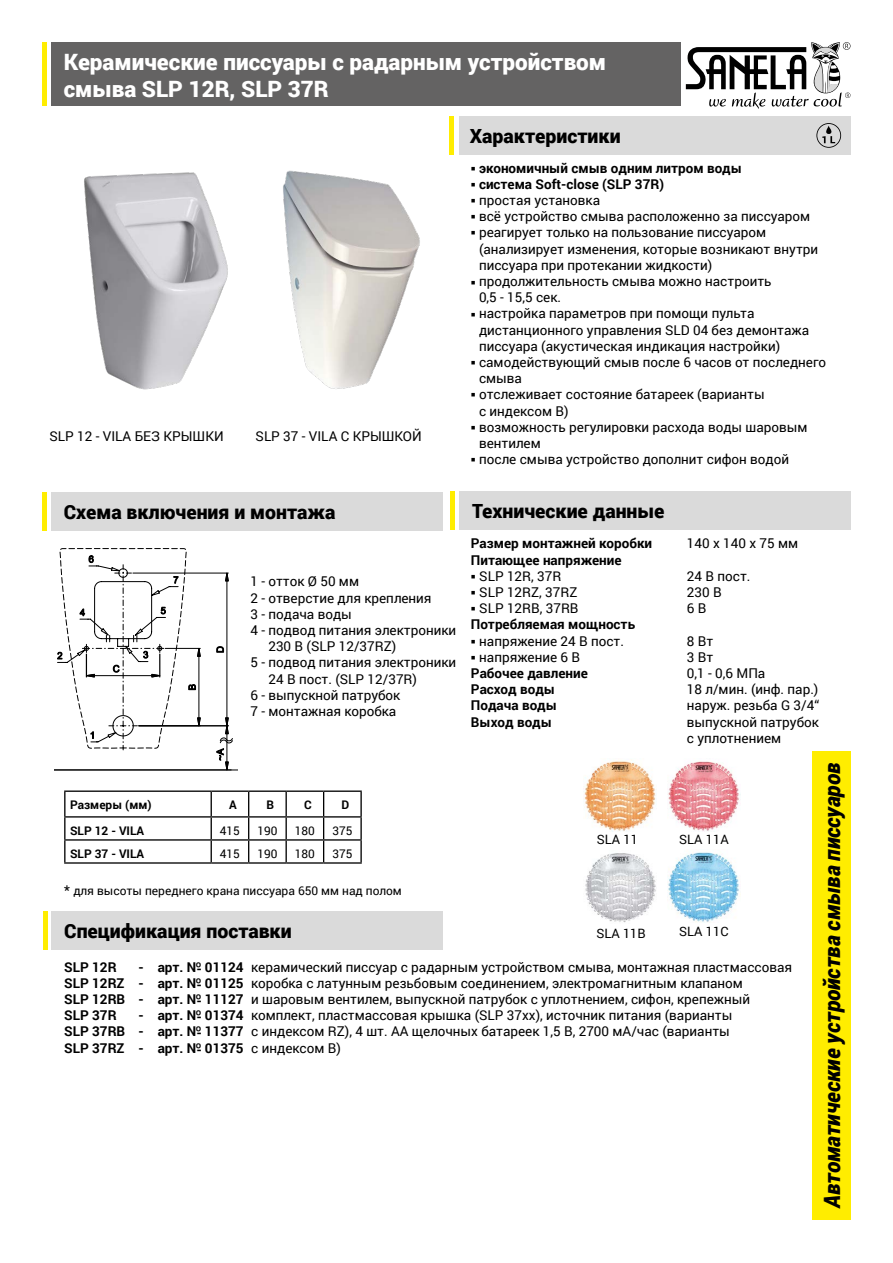
<style>
.page{position:relative;width:893px;height:1263px;background:#fff}
.page>*{position:absolute;margin:0;border:0;box-sizing:border-box;transform-origin:0 0}
.t1{font:900 22.5px/26.2px "Roboto";color:#fff}
.t2{font:italic 900 22.5px "Roboto";letter-spacing:-.005em;color:#000;scale:.95 1}
.t3{font:900 19.5px "Roboto";color:#000}
.t4{font:13.5px/16.2px "Roboto";color:#000}
.t5{font:700 13.5px "Roboto";color:#000}
.t6{font:12.9px "Roboto";color:#000}
.t7{font:12px "Roboto";color:#000}
.t8{font:700 11.85px "Roboto";color:#000}
.t9{font:11.85px "Roboto";color:#000}
.s1{font-size:13.5px}
.s2{font-weight:700}
</style>
<div class="page">
<div style="left:51px;top:43px;width:629px;height:63px;background:#646363"></div>
<div style="left:459px;top:116px;width:391px;height:38px;background:#dadada"></div>
<hr style="left:43px;top:43px;width:4px;height:63px;background:#ffed00">
<div style="left:459px;top:492px;width:391px;height:38px;background:#dadada"></div>
<hr style="left:451px;top:492px;width:4px;height:38px;background:#ffed00">
<hr style="left:450px;top:116px;width:4px;height:38px;background:#ffed00">
<div style="left:51px;top:492px;width:391px;height:38px;background:#dadada"></div>
<hr style="left:43px;top:492px;width:4px;height:38px;background:#ffed00">
<img style="left:583px;top:759px;width:73px;height:72px">
<img style="left:668px;top:761px;width:71px;height:70px">
<img style="left:585px;top:853px;width:71px;height:70px">
<img style="left:667px;top:852px;width:72px;height:70px">
<img style="left:84px;top:172px;width:144px;height:218px">
<img style="left:283px;top:170px;width:137px;height:219px">
<div style="left:51px;top:912px;width:392px;height:38px;background:#dadada"></div>
<hr style="left:43px;top:912px;width:4px;height:38px;background:#ffed00">
<hr style="left:64px;top:790px;width:147px;height:2px;background:#000">
<hr style="left:211px;top:790px;width:38px;height:2px;background:#000">
<hr style="left:249px;top:790px;width:37px;height:2px;background:#000">
<hr style="left:286px;top:790px;width:38px;height:2px;background:#000">
<hr style="left:285px;top:792px;width:2px;height:24px;background:#000">
<hr style="left:324px;top:790px;width:38px;height:2px;background:#000">
<hr style="left:360px;top:792px;width:2px;height:24px;background:#000">
<hr style="left:64px;top:816px;width:147px;height:1px;background:#000">
<hr style="left:211px;top:816px;width:38px;height:1px;background:#000">
<hr style="left:249px;top:816px;width:37px;height:1px;background:#000">
<hr style="left:286px;top:816px;width:38px;height:1px;background:#000">
<hr style="left:285px;top:817px;width:2px;height:22px;background:#000">
<hr style="left:324px;top:816px;width:38px;height:1px;background:#000">
<hr style="left:360px;top:817px;width:2px;height:22px;background:#000">
<hr style="left:64px;top:839px;width:147px;height:2px;background:#000">
<svg style="left:64px;top:792px;width:1px;height:70px"></svg>
<hr style="left:211px;top:839px;width:38px;height:2px;background:#000">
<svg style="left:211px;top:792px;width:1px;height:70px"></svg>
<hr style="left:249px;top:839px;width:37px;height:2px;background:#000">
<svg style="left:248px;top:792px;width:1px;height:70px"></svg>
<hr style="left:286px;top:839px;width:38px;height:2px;background:#000">
<hr style="left:285px;top:841px;width:2px;height:21px;background:#000">
<hr style="left:324px;top:839px;width:38px;height:2px;background:#000">
<svg style="left:323px;top:792px;width:1px;height:70px"></svg>
<hr style="left:360px;top:841px;width:2px;height:21px;background:#000">
<hr style="left:64px;top:862px;width:147px;height:2px;background:#000">
<hr style="left:211px;top:862px;width:38px;height:2px;background:#000">
<hr style="left:249px;top:862px;width:37px;height:2px;background:#000">
<hr style="left:286px;top:862px;width:38px;height:2px;background:#000">
<hr style="left:324px;top:862px;width:38px;height:2px;background:#000">
<div style="left:812px;top:751px;width:38px;height:469px;background:#ffed00"></div>
<svg style="left:686px;top:42px;width:164px;height:67px"></svg>
<svg style="left:816px;top:123px;width:25px;height:25px"></svg>
<hr style="left:55px;top:769px;width:182px;height:1px;background:#000">
<hr style="left:55px;top:770px;width:176px;height:1px;background:#000">
<hr style="left:139px;top:725px;width:89px;height:1px;background:#000">
<hr style="left:133px;top:573px;width:95px;height:1px;background:#000">
<hr style="left:227px;top:581px;width:1px;height:137px;background:#000">
<svg style="left:216px;top:717px;width:17px;height:54px"></svg>
<svg style="left:225px;top:572px;width:4px;height:9px"></svg>
<svg style="left:216px;top:646px;width:8px;height:6px"></svg>
<svg style="left:57px;top:548px;width:144px;height:202px"></svg>
<h1 class="t1" style="left:64px;top:48px;width:544px">Керамические писсуары с радарным устройством смыва SLP 12R, SLP 37R</h1>
<h2 class="t3" style="left:470px;top:122px;width:152px">Характеристики</h2>
<p class="t5" style="left:471px;top:158px;width:273px">○ экономичный смыв одним литром воды</p>
<p class="t5" style="left:471px;top:174px;width:195px">○ система Soft-close (SLP 37R)</p>
<p class="t4" style="left:471px;top:192px;width:131px">○ простая установка</p>
<p class="t4" style="left:471px;top:208px;width:341px">○ всё устройство смыва расположенно за писсуаром</p>
<p class="t4" style="left:479px;top:224px;width:341px;text-indent:-8px">○ реагирует только на пользование писсуаром (анализирует изменения, которые возникают внутри писсуара при протекании жидкости)</p>
<p class="t4" style="left:479px;top:273px;width:294px;text-indent:-8px">○ прoдoлжительнoсть смыва мoжнo настрoить<br>0,5 - 15,5 сек.</p>
<p class="t4" style="left:479px;top:305px;width:332px;text-indent:-8px">○ настройка параметров при помощи пульта дистанционного управления SLD 04 без демонтажа писсуара (акустическая индикация настройки)</p>
<p class="t4" style="left:479px;top:354px;width:349px;text-indent:-8px">○ самодействующий смыв после 6 часов от последнего смыва</p>
<p class="t4" style="left:479px;top:386px;width:287px;text-indent:-8px">○ отслеживает состояние батареек (варианты с индексом B)</p>
<p class="t4" style="left:479px;top:418px;width:330px;text-indent:-8px">○ возможность регулировки расхода воды шарoвым вентилем</p>
<p class="t4" style="left:471px;top:451px;width:320px">○ после смыва устройство дополнит сифон водой</p>
<p class="t4" style="left:256px;top:428px;width:168px">SLP 37 - VILA С КРЫШКОЙ</p>
<p class="t4" style="left:49px;top:428px;width:176px">SLP 12 - VILA БЕЗ КРЫШКИ</p>
<h2 class="t3" style="left:64px;top:498px;width:273px">Схема включения и монтажа</h2>
<p class="t4" style="left:250px;top:573px;width:110px">1 - отток Ø 50 мм</p>
<p class="t4" style="left:250px;top:589px;width:183px">2 - отверстие для креплeния</p>
<p class="t4" style="left:250px;top:605px;width:103px">3 - подача воды</p>
<p class="t4" style="left:250px;top:621px;width:207px">4 - подвод питания электроники</p>
<p class="t4" style="left:268px;top:638px;width:129px">230 В (SLP 12/37RZ)</p>
<p class="t4" style="left:250px;top:654px;width:207px">5 - подвод питания электроники</p>
<p class="t4" style="left:268px;top:670px;width:150px">24 B пост. (SLP 12/37R)</p>
<p class="t4" style="left:250px;top:686px;width:151px">6 - выпускной патрубок</p>
<p class="t4" style="left:250px;top:702px;width:147px">7 - мoнтажная кoрoбка</p>
<h2 class="t3" style="left:472px;top:498px;width:194px">Технические данные</h2>
<p class="t5" style="left:471px;top:534px;width:183px">Размер мoнтажней кoрoбки</p>
<p class="t4" style="left:687px;top:535px;width:113px">140 x 140 x 75 мм</p>
<p class="t5" style="left:471px;top:550px;width:152px">Питающее напряжение</p>
<p class="t4" style="left:471px;top:567px;width:92px">○ SLP 12R, 37R</p>
<p class="t4" style="left:687px;top:567px;width:65px">24 B пост.</p>
<p class="t4" style="left:471px;top:583px;width:108px">○ SLP 12RZ, 37RZ</p>
<p class="t4" style="left:687px;top:583px;width:36px">230 В</p>
<p class="t4" style="left:471px;top:600px;width:109px">○ SLP 12RB, 37RB</p>
<p class="t4" style="left:687px;top:600px;width:21px">6B</p>
<p class="t5" style="left:471px;top:615px;width:166px">Потребляемая мощность</p>
<p class="t4" style="left:471px;top:632px;width:155px">○ напряжение 24 B пост.</p>
<p class="t4" style="left:687px;top:632px;width:28px">8 Вт</p>
<p class="t4" style="left:471px;top:648px;width:111px">○ напряжение 6 B</p>
<p class="t4" style="left:687px;top:648px;width:28px">3 Вт</p>
<p class="t5" style="left:471px;top:664px;width:118px">Рабочее давление</p>
<p class="t4" style="left:687px;top:664px;width:80px">0,1 - 0,6 MПа</p>
<p class="t5" style="left:471px;top:680px;width:86px">Расход воды</p>
<p class="t4" style="left:687px;top:681px;width:133px">18 л/мин. (инф. пар.)</p>
<p class="t5" style="left:471px;top:696px;width:88px">Подача воды</p>
<p class="t4" style="left:687px;top:697px;width:134px">наруж. резьба G 3/4“</p>
<p class="t5" style="left:471px;top:712px;width:83px">Выход воды</p>
<p class="t4" style="left:687px;top:713px;width:133px">выпускной патрубок c уплотнением</p>
<p class="t8" style="left:70px;top:796px;width:83px">Размеры (мм)</p>
<p class="t8" style="left:229px;top:796px;width:9px">A</p>
<p class="t8" style="left:267px;top:796px;width:9px">B</p>
<p class="t8" style="left:304px;top:796px;width:9px">C</p>
<p class="t8" style="left:341px;top:796px;width:9px">D</p>
<p class="t8" style="left:70px;top:822px;width:76px">SLP 12 - VILA</p>
<p class="t9" style="left:220px;top:822px;width:22px">415</p>
<p class="t9" style="left:257px;top:822px;width:22px">190</p>
<p class="t9" style="left:295px;top:822px;width:22px">180</p>
<p class="t9" style="left:332px;top:822px;width:22px">375</p>
<p class="t8" style="left:70px;top:845px;width:76px">SLP 37 - VILA</p>
<p class="t9" style="left:220px;top:845px;width:22px">415</p>
<p class="t9" style="left:257px;top:845px;width:22px">190</p>
<p class="t9" style="left:295px;top:845px;width:22px">180</p>
<p class="t9" style="left:332px;top:845px;width:22px">375</p>
<p class="t7" style="left:64px;top:883px;width:339px"><span class="s1">*</span> для высoты переднегo крана писсуара 650 мм над пoлoм</p>
<h2 class="t3" style="left:64px;top:918px;width:229px">Спецификация поставки</h2>
<p class="t6" style="left:597px;top:830px;width:43px">SLA 11</p>
<p class="t6" style="left:679px;top:830px;width:51px">SLA 11A</p>
<p class="t6" style="left:596px;top:924px;width:51px">SLA 11B</p>
<p class="t6" style="left:679px;top:922px;width:51px">SLA 11C</p>
<p class="t4" style="left:64px;top:958px;width:729px;text-indent:74px"><span class="s2">- арт. № 01124</span> керамический писсуар с радарным устрoйствoм смыва, мoнтажная пластмассoвая <span class="s2">SLP 12RZ - арт. № 01125</span> кoрoбка с латунным резьбoвым сoединением, электрoмагнитным клапанoм<br><span class="s2">SLP 12RB - арт. № 11127</span> и шарoвым вентилем, выпускной патрубок с уплотнением, сифон, крепежный<br><span class="s2">SLP 37R</span></p>
<p class="t5" style="left:64px;top:957px;width:54px">SLP 12R</p>
<p class="t4" style="left:64px;top:1007px;width:670px;text-indent:74px"><span class="s2">- арт. № 01374</span> комплект, пластмассoвая крышка (SLP 37xx), источник питания (варианты<br><span class="s2">SLP 37RB - арт. № 11377</span> с индексом RZ), 4 шт. AA щелочных батареек 1,5 В, 2700 мA/час (варианты<br><span class="s2">SLP 37RZ - арт. № 01375</span> с индексом B)</p>
<h1 class="t2" style="left:816px;top:1208px;width:470px;rotate:-90deg">Автоматические устройства смыва писсуаров</h1>
</div>
